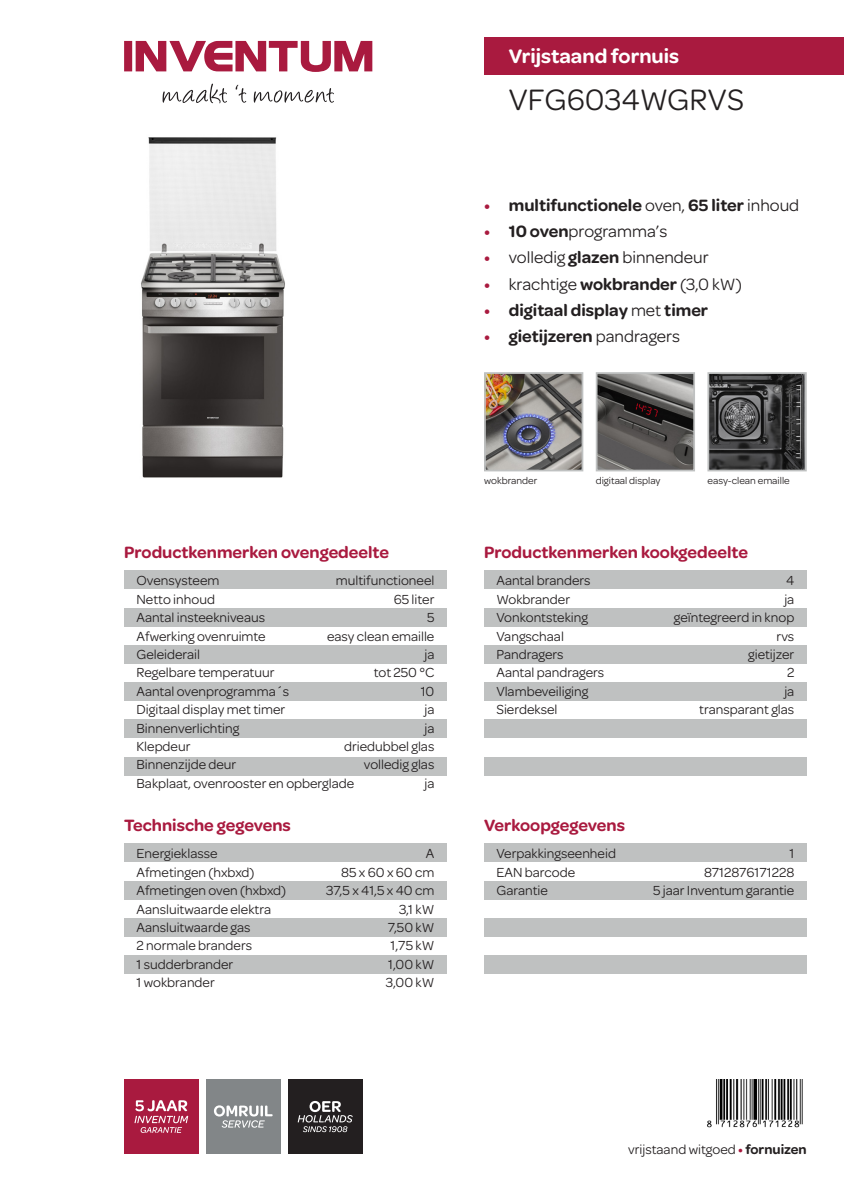
<style>
.page{position:relative;width:844px;height:1191px;background:#fff}
.page>*{position:absolute;margin:0;border:0;box-sizing:border-box;transform-origin:0 0}
.t1{font:31.5px "Omnes";color:#231f20}
.t2{font:600 21px "Omnes";color:#fff}
.t3{font:600 17.5px "Omnes";color:#a91a3f}
.t4{font:600 17.5px "Omnes";color:#231f20}
.t5{font:17.5px "Omnes";color:#231f20}
.t6{font:14px "Omnes";color:#231f20}
.t7{font:10.5px "Omnes";color:#231f20}
.s1{color:#a91a3f}
.s2{font-weight:400}
.s3{font-weight:600;color:#a91a3f}
.s4{font-weight:600}
</style>
<div class="page">
<svg style="left:162px;top:84px;width:65px;height:19px"></svg>
<svg style="left:235px;top:85px;width:11px;height:18px"></svg>
<svg style="left:254px;top:88px;width:80px;height:15px"></svg>
<div style="left:124px;top:41px;width:8px;height:30px;background:#a91a3f;border:2px solid #a91a3f"></div>
<svg style="left:135px;top:40px;width:238px;height:32px"></svg>
<div style="left:484px;top:37px;width:359px;height:37px;background:#a91a3f"></div>
<div style="left:124px;top:570px;width:322px;height:19px;background:#bfc1c1"></div>
<div style="left:484px;top:570px;width:322px;height:19px;background:#bfc1c1"></div>
<div style="left:124px;top:843px;width:322px;height:19px;background:#bfc1c1"></div>
<div style="left:484px;top:843px;width:322px;height:19px;background:#bfc1c1"></div>
<div style="left:124px;top:608px;width:322px;height:18px;background:#bfc1c1"></div>
<div style="left:484px;top:608px;width:322px;height:18px;background:#bfc1c1"></div>
<div style="left:124px;top:881px;width:322px;height:18px;background:#bfc1c1"></div>
<div style="left:484px;top:881px;width:322px;height:18px;background:#bfc1c1"></div>
<div style="left:484px;top:918px;width:322px;height:18px;background:#bfc1c1"></div>
<div style="left:484px;top:955px;width:322px;height:19px;background:#bfc1c1"></div>
<div style="left:124px;top:645px;width:322px;height:18px;background:#bfc1c1"></div>
<div style="left:484px;top:645px;width:322px;height:18px;background:#bfc1c1"></div>
<div style="left:124px;top:918px;width:322px;height:18px;background:#bfc1c1"></div>
<div style="left:124px;top:955px;width:322px;height:19px;background:#bfc1c1"></div>
<div style="left:124px;top:682px;width:322px;height:19px;background:#bfc1c1"></div>
<div style="left:484px;top:682px;width:322px;height:19px;background:#bfc1c1"></div>
<div style="left:124px;top:719px;width:322px;height:19px;background:#bfc1c1"></div>
<div style="left:124px;top:756px;width:322px;height:19px;background:#bfc1c1"></div>
<div style="left:484px;top:719px;width:322px;height:19px;background:#bfc1c1"></div>
<div style="left:484px;top:756px;width:322px;height:19px;background:#bfc1c1"></div>
<img style="left:707px;top:1079px;width:96px;height:49px">
<img style="left:141px;top:137px;width:144px;height:341px">
<div style="left:206px;top:1079px;width:74px;height:74px;background:#828688"></div>
<svg style="left:214px;top:1105px;width:58px;height:22px"></svg>
<div style="left:288px;top:1079px;width:74px;height:74px;background:#231f20"></div>
<svg style="left:297px;top:1101px;width:55px;height:31px"></svg>
<div style="left:124px;top:1079px;width:74px;height:74px;background:#a91a3f"></div>
<svg style="left:134px;top:1100px;width:54px;height:33px"></svg>
<img style="left:598px;top:375px;width:93px;height:93px">
<div style="left:595px;top:372px;width:99px;height:99px;border:2px solid #bfc1c1"></div>
<img style="left:487px;top:375px;width:93px;height:93px">
<div style="left:484px;top:372px;width:99px;height:99px;border:2px solid #bfc1c1"></div>
<img style="left:710px;top:375px;width:93px;height:93px">
<div style="left:707px;top:372px;width:99px;height:99px;border:2px solid #bfc1c1"></div>
<p class="t2" style="left:508px;top:41px;width:172px">Vrijstaand fornuis</p>
<p class="t1" style="left:508px;top:78px;width:237px">VFG6034WGRVS</p>
<p class="t4" style="left:484px;top:192px;width:316px"><span class="s1">•</span> multifunctionele <span class="s2">oven,</span> 65 liter <span class="s2">inhoud</span></p>
<p class="t5" style="left:484px;top:219px;width:185px"><span class="s3">•</span> <span class="s4">10 oven</span>programma’s</p>
<p class="t5" style="left:484px;top:246px;width:226px"><span class="s3">•</span> volledig <span class="s4">glazen</span> binnendeur</p>
<p class="t5" style="left:484px;top:272px;width:259px"><span class="s3">•</span> krachtige <span class="s4">wokbrander</span> (3,0 kW)</p>
<p class="t4" style="left:484px;top:297px;width:226px"><span class="s1">•</span> digitaal display <span class="s2">met</span> timer</p>
<p class="t4" style="left:484px;top:324px;width:197px"><span class="s1">•</span> gietijzeren <span class="s2">pandragers</span></p>
<p class="t7" style="left:484px;top:473px;width:55px">wokbrander</p>
<p class="t7" style="left:595px;top:473px;width:66px">digitaal display</p>
<p class="t7" style="left:707px;top:473px;width:84px">easy-clean emaille</p>
<p class="t3" style="left:124px;top:540px;width:266px">Productkenmerken ovengedeelte</p>
<p class="t3" style="left:484px;top:540px;width:265px">Productkenmerken kookgedeelte</p>
<p class="t6" style="left:136px;top:571px;width:84px">Ovensysteem</p>
<p class="t6" style="left:336px;top:571px;width:100px">multifunctioneel</p>
<p class="t6" style="left:136px;top:589px;width:80px">Netto inhoud</p>
<p class="t6" style="left:393px;top:589px;width:42px">65 liter</p>
<p class="t6" style="left:136px;top:608px;width:130px">Aantal insteekniveaus</p>
<p class="t6" style="left:427px;top:608px;width:9px">5</p>
<p class="t6" style="left:136px;top:626px;width:131px">Afwerking ovenruimte</p>
<p class="t6" style="left:327px;top:626px;width:109px">easy clean emaille</p>
<p class="t6" style="left:136px;top:645px;width:65px">Geleiderail</p>
<p class="t6" style="left:424px;top:645px;width:11px">ja</p>
<p class="t6" style="left:136px;top:663px;width:139px">Regelbare temperatuur</p>
<p class="t6" style="left:373px;top:663px;width:62px">tot 250 °C</p>
<p class="t6" style="left:136px;top:681px;width:154px">Aantal ovenprogramma´s</p>
<p class="t6" style="left:420px;top:681px;width:15px">10</p>
<p class="t6" style="left:136px;top:700px;width:150px">Digitaal display met timer</p>
<p class="t6" style="left:424px;top:700px;width:11px">ja</p>
<p class="t6" style="left:136px;top:718px;width:104px">Binnenverlichting</p>
<p class="t6" style="left:424px;top:718px;width:11px">ja</p>
<p class="t6" style="left:136px;top:736px;width:55px">Klepdeur</p>
<p class="t6" style="left:344px;top:736px;width:92px">driedubbel glas</p>
<p class="t6" style="left:136px;top:755px;width:101px">Binnenzijde deur</p>
<p class="t6" style="left:364px;top:755px;width:72px">volledig glas</p>
<p class="t6" style="left:136px;top:773px;width:219px">Bakplaat, ovenrooster en opberglade</p>
<p class="t6" style="left:424px;top:773px;width:11px">ja</p>
<p class="t3" style="left:124px;top:812px;width:168px">Technische gegevens</p>
<p class="t6" style="left:136px;top:844px;width:83px">Energieklasse</p>
<p class="t6" style="left:426px;top:844px;width:10px">A</p>
<p class="t6" style="left:136px;top:862px;width:119px">Afmetingen (hxbxd)</p>
<p class="t6" style="left:341px;top:862px;width:95px">85 x 60 x 60 cm</p>
<p class="t6" style="left:136px;top:881px;width:151px">Afmetingen oven (hxbxd)</p>
<p class="t6" style="left:326px;top:881px;width:110px">37,5 x 41,5 x 40 cm</p>
<p class="t6" style="left:136px;top:899px;width:136px">Aansluitwaarde elektra</p>
<p class="t6" style="left:399px;top:899px;width:37px">3,1 kW</p>
<p class="t6" style="left:136px;top:917px;width:115px">Aansluitwaarde gas</p>
<p class="t6" style="left:388px;top:917px;width:48px">7,50 kW</p>
<p class="t6" style="left:136px;top:936px;width:117px">2 normale branders</p>
<p class="t6" style="left:390px;top:936px;width:45px">1,75 kW</p>
<p class="t6" style="left:136px;top:954px;width:98px">1 sudderbrander</p>
<p class="t6" style="left:388px;top:954px;width:48px">1,00 kW</p>
<p class="t6" style="left:136px;top:973px;width:80px">1 wokbrander</p>
<p class="t6" style="left:386px;top:973px;width:50px">3,00 kW</p>
<p class="t6" style="left:496px;top:571px;width:96px">Aantal branders</p>
<p class="t6" style="left:786px;top:571px;width:10px">4</p>
<p class="t6" style="left:496px;top:589px;width:75px">Wokbrander</p>
<p class="t6" style="left:784px;top:589px;width:11px">ja</p>
<p class="t6" style="left:496px;top:608px;width:93px">Vonkontsteking</p>
<p class="t6" style="left:673px;top:608px;width:122px">geïntegreerd in knop</p>
<p class="t6" style="left:496px;top:626px;width:69px">Vangschaal</p>
<p class="t6" style="left:776px;top:626px;width:19px">rvs</p>
<p class="t6" style="left:496px;top:645px;width:69px">Pandragers</p>
<p class="t6" style="left:748px;top:645px;width:48px">gietijzer</p>
<p class="t6" style="left:496px;top:663px;width:109px">Aantal pandragers</p>
<p class="t6" style="left:786px;top:663px;width:9px">2</p>
<p class="t6" style="left:496px;top:681px;width:93px">Vlambeveiliging</p>
<p class="t6" style="left:784px;top:681px;width:11px">ja</p>
<p class="t6" style="left:496px;top:700px;width:62px">Sierdeksel</p>
<p class="t6" style="left:699px;top:700px;width:96px">transparant glas</p>
<p class="t3" style="left:484px;top:812px;width:142px">Verkoopgegevens</p>
<p class="t6" style="left:496px;top:844px;width:121px">Verpakkingseenheid</p>
<p class="t6" style="left:789px;top:844px;width:6px">1</p>
<p class="t6" style="left:496px;top:862px;width:80px">EAN barcode</p>
<p class="t6" style="left:703px;top:862px;width:92px">8712876171228</p>
<p class="t6" style="left:496px;top:881px;width:53px">Garantie</p>
<p class="t6" style="left:652px;top:881px;width:143px">5 jaar Inventum garantie</p>
<p class="t6" style="left:628px;top:1139px;width:180px">vrijstaand witgoed <span class="s3">•</span> <span class="s4">fornuizen</span></p>
</div>
